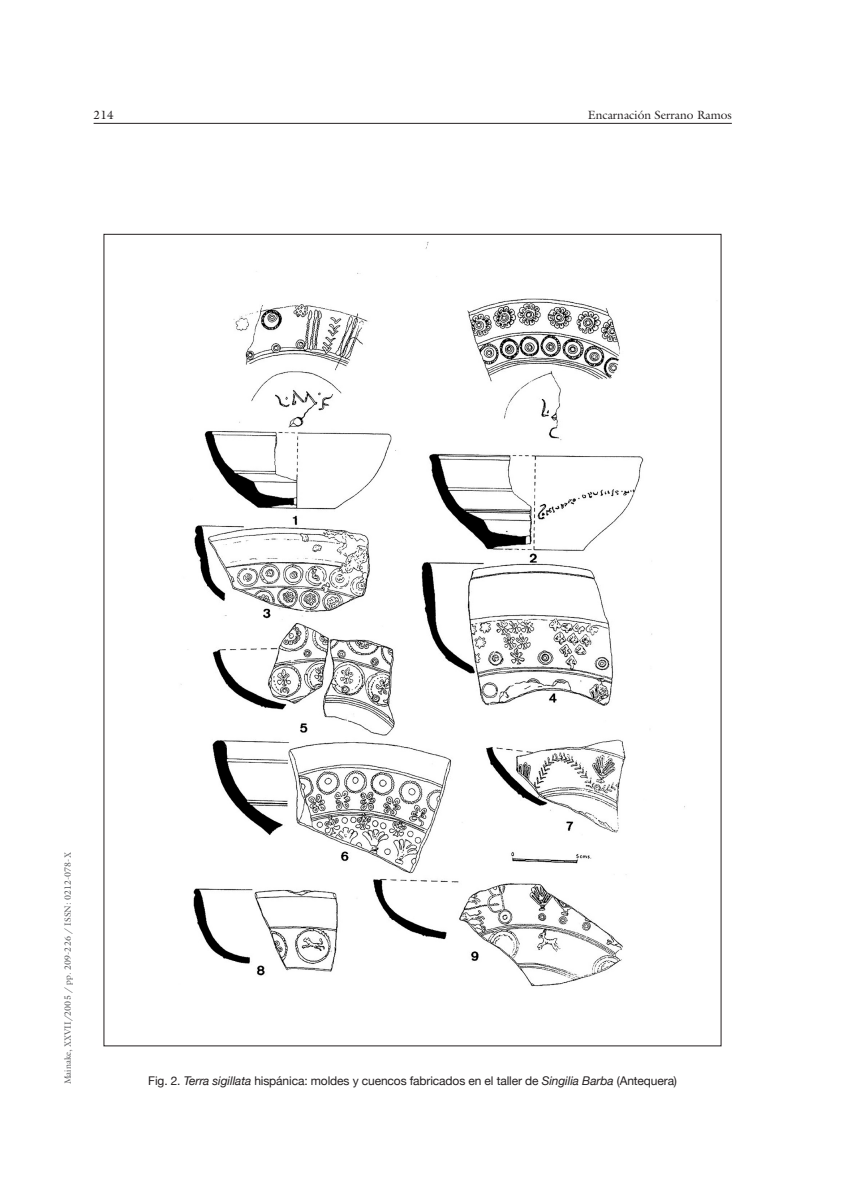
<style>
.page{position:relative;width:851px;height:1191px;background:#fff}
.page>*{position:absolute;margin:0;border:0;box-sizing:border-box;transform-origin:0 0}
.Pie_de_foto{font:12px "Helvetica Neue";letter-spacing:-.01em;color:#231f20}
.t1{font:12px "Galliard";color:#231f20}
.t2{font:9px "Galliard";color:#57585a}
.s1{font-style:italic}
</style>
<div class="page">
<hr style="left:94px;top:123px;width:637px;height:1px;background:#231f20">
<img style="left:181px;top:242px;width:504px;height:745px">
<p class="t1" style="left:94px;top:107px;width:22px">214</p>
<p class="t1" style="left:587px;top:107px;width:145px">Encarnación Serrano Ramos</p>
<p class="t2" style="left:62px;top:1084px;width:233px;rotate:-90deg">Mainake, XXVII/2005 / pp. 209-226 / ISSN: 0212-078-X</p>
<p class="Pie_de_foto" style="left:148px;top:1073px;width:530px">Fig. 2. <span class="s1">Terra sigillata</span> hispánica: moldes y cuencos fabricados en el taller de <span class="s1">Singilia Barba</span> (Antequera)</p>
</div>
